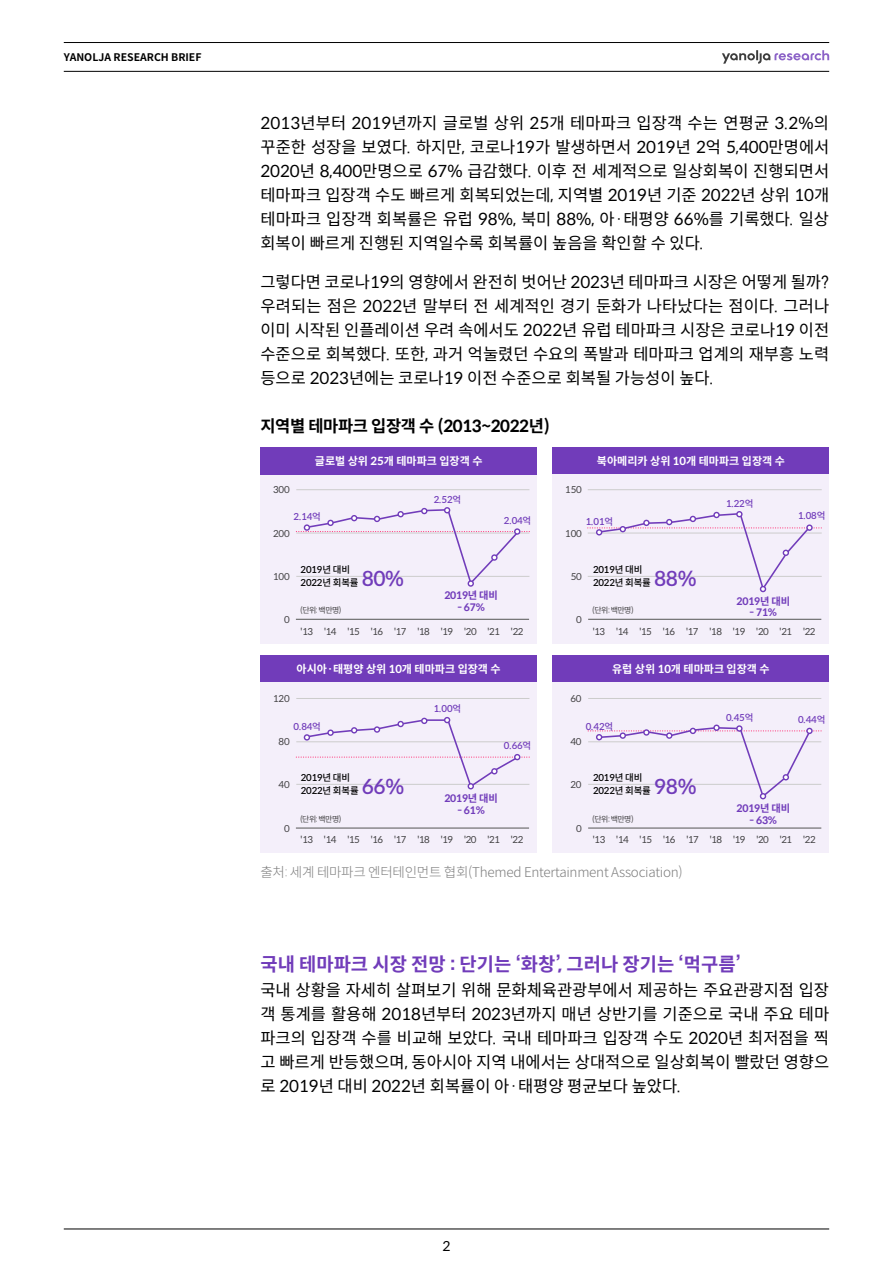
<style>
.page{position:relative;width:893px;height:1263px;background:#fff}
.page>*{position:absolute;margin:0;border:0;box-sizing:border-box;transform-origin:0 0}
.t1{font:700 18.75px "Spoqa Han Sans Neo";color:#713cba}
.t2{font:16.5px/24px "Spoqa Han Sans Neo";color:#000;text-align:justify}
.t3{font:700 16.5px "Spoqa Han Sans Neo";letter-spacing:-.02em;color:#000}
.t4{font:300 13.5px "Spoqa Han Sans Neo";letter-spacing:-.02em;color:#7d7d7d}
.t5{font:13.5px "Spoqa Han Sans Neo";color:#000}
.t6{font:700 11.1px "Spoqa Han Sans Neo";color:#fff}
.t7{font:700 10.5px "Spoqa Han Sans Neo";color:#000}
.t8{font:700 10.2px "Spoqa Han Sans Neo";letter-spacing:-.02em;color:#713cba}
.t9{font:9.45px "Spoqa Han Sans Neo";letter-spacing:-.06em;color:#414042}
.t10{font:500 9.45px/12.6px "Spoqa Han Sans Neo";letter-spacing:-.02em;color:#000}
.t11{font:500 9.45px "Spoqa Han Sans Neo";letter-spacing:-.02em;color:#713cba}
.t12{font:7.95px "Spoqa Han Sans Neo";letter-spacing:-.06em;color:#414042}
.s1{font-size:20.55px;color:#713cba}
</style>
<div class="page">
<hr style="left:64px;top:1229px;width:765px;height:1px;background:#000">
<hr style="left:64px;top:42px;width:765px;height:1px;background:#000">
<hr style="left:64px;top:71px;width:765px;height:1px;background:#000">
<svg style="left:722px;top:50px;width:107px;height:14px"></svg>
<div style="left:260px;top:655px;width:277px;height:27px;background:#713cba"></div>
<div style="left:553px;top:655px;width:276px;height:27px;background:#713cba"></div>
<div style="left:260px;top:474px;width:277px;height:170px;background:#f4effa"></div>
<div style="left:260px;top:447px;width:277px;height:27px;background:#713cba"></div>
<div style="left:553px;top:447px;width:276px;height:27px;background:#713cba"></div>
<div style="left:553px;top:474px;width:276px;height:170px;background:#f4effa"></div>
<div style="left:260px;top:682px;width:277px;height:170px;background:#f4effa"></div>
<div style="left:553px;top:682px;width:276px;height:170px;background:#f4effa"></div>
<hr style="left:588px;top:489px;width:234px;height:1px;background:#ccc">
<hr style="left:588px;top:619px;width:233px;height:1px;background:#666">
<hr style="left:296px;top:698px;width:233px;height:1px;background:#ccc">
<hr style="left:296px;top:489px;width:233px;height:1px;background:#ccc">
<hr style="left:296px;top:619px;width:233px;height:1px;background:#666">
<hr style="left:296px;top:827px;width:233px;height:2px;background:#666">
<div style="left:736px;top:511px;width:7px;height:6px;border:1px solid #713cba;border-radius:50%"></div>
<svg style="left:588px;top:512px;width:234px;height:80px"></svg>
<div style="left:806px;top:524px;width:7px;height:7px;border:1px solid #713cba;border-radius:50%"></div>
<svg style="left:296px;top:717px;width:233px;height:72px"></svg>
<div style="left:468px;top:580px;width:6px;height:7px;border:1px solid #713cba;border-radius:50%"></div>
<svg style="left:296px;top:507px;width:233px;height:79px"></svg>
<div style="left:514px;top:528px;width:6px;height:7px;border:1px solid #713cba;border-radius:50%"></div>
<hr style="left:588px;top:827px;width:233px;height:2px;background:#666">
<hr style="left:588px;top:698px;width:233px;height:1px;background:#ccc">
<div style="left:713px;top:724px;width:7px;height:7px;border:1px solid #713cba;border-radius:50%"></div>
<svg style="left:588px;top:725px;width:233px;height:74px"></svg>
<div style="left:806px;top:728px;width:7px;height:6px;border:1px solid #713cba;border-radius:50%"></div>
<p class="t7" style="left:64px;top:49px;width:139px">YANOLJA RESEARCH BRIEF</p>
<p class="t2" style="left:260px;top:111px;width:570px">2013년부터 2019년까지 글로벌 상위 25개 테마파크 입장객 수는 연평균 3.2%의 꾸준한 성장을 보였다. 하지만, 코로나19가 발생하면서 2019년 2억 5,400만명에서 2020년 8,400만명으로 67% 급감했다. 이후 전 세계적으로 일상회복이 진행되면서 테마파크 입장객 수도 빠르게 회복되었는데, 지역별 2019년 기준 2022년 상위 10개 테마파크 입장객 회복률은 유럽 98%, 북미 88%, 아·태평양 66%를 기록했다. 일상 회복이 빠르게 진행된 지역일수록 회복률이 높음을 확인할 수 있다.</p>
<p class="t2" style="left:260px;top:270px;width:570px">그렇다면 코로나19의 영향에서 완전히 벗어난 2023년 테마파크 시장은 어떻게 될까? 우려되는 점은 2022년 말부터 전 세계적인 경기 둔화가 나타났다는 점이다. 그러나 이미 시작된 인플레이션 우려 속에서도 2022년 유럽 테마파크 시장은 코로나19 이전 수준으로 회복했다. 또한, 과거 억눌렸던 수요의 폭발과 테마파크 업계의 재부흥 노력 등으로 2023년에는 코로나19 이전 수준으로 회복될 가능성이 높다.</p>
<p class="t3" style="left:260px;top:414px;width:291px">지역별 테마파크 입장객 수 (2013~2022년)</p>
<p class="t9" style="left:273px;top:483px;width:18px">300</p>
<p class="t6" style="left:315px;top:453px;width:169px">글로벌 상위 25개 테마파크 입장객 수</p>
<p class="t6" style="left:597px;top:453px;width:189px">북아메리카 상위 10개 테마파크 입장객 수</p>
<p class="t11" style="left:434px;top:492px;width:29px">2.52억</p>
<p class="t9" style="left:565px;top:483px;width:18px">150</p>
<p class="t11" style="left:726px;top:496px;width:29px">1.22억</p>
<p class="t11" style="left:294px;top:510px;width:29px">2.14억</p>
<p class="t9" style="left:273px;top:526px;width:18px">200</p>
<p class="t11" style="left:504px;top:514px;width:29px">2.04억</p>
<p class="t11" style="left:586px;top:514px;width:29px">1.01억</p>
<p class="t9" style="left:565px;top:527px;width:18px">100</p>
<p class="t11" style="left:798px;top:509px;width:29px">1.08억</p>
<p class="t9" style="left:273px;top:569px;width:18px">100</p>
<p class="t9" style="left:284px;top:613px;width:7px">0</p>
<p class="t10" style="left:301px;top:563px;width:105px">2019년 대비<br>2022년 회복률 <span class="s1">80%</span></p>
<p class="t10" style="left:593px;top:563px;width:105px">2019년 대비<br>2022년 회복률 <span class="s1">88%</span></p>
<p class="t9" style="left:571px;top:570px;width:13px">50</p>
<p class="t8" style="left:444px;top:588px;width:55px">2019년 대비</p>
<p class="t8" style="left:457px;top:600px;width:29px">- 67%</p>
<p class="t12" style="left:300px;top:605px;width:43px">(단위: 백만명)</p>
<p class="t12" style="left:592px;top:605px;width:43px">(단위: 백만명)</p>
<p class="t9" style="left:576px;top:613px;width:7px">0</p>
<p class="t8" style="left:737px;top:593px;width:55px">2019년 대비</p>
<p class="t8" style="left:750px;top:605px;width:29px">- 71%</p>
<p class="t9" style="left:300px;top:624px;width:14px">'13</p>
<p class="t9" style="left:324px;top:624px;width:201px">'14 '15 '16 '17 '18 '19 '20 '21 '22</p>
<p class="t9" style="left:592px;top:624px;width:14px">'13</p>
<p class="t9" style="left:616px;top:624px;width:201px">'14 '15 '16 '17 '18 '19 '20 '21 '22</p>
<p class="t6" style="left:297px;top:661px;width:206px">아시아·태평양 상위 10개 테마파크 입장객 수</p>
<p class="t6" style="left:612px;top:661px;width:159px">유럽 상위 10개 테마파크 입장객 수</p>
<p class="t9" style="left:273px;top:691px;width:18px">120</p>
<p class="t9" style="left:570px;top:691px;width:13px">60</p>
<p class="t11" style="left:294px;top:720px;width:29px">0.84억</p>
<p class="t11" style="left:434px;top:702px;width:29px">1.00억</p>
<p class="t11" style="left:586px;top:719px;width:29px">0.42억</p>
<p class="t11" style="left:726px;top:711px;width:29px">0.45억</p>
<p class="t11" style="left:798px;top:713px;width:29px">0.44억</p>
<p class="t9" style="left:279px;top:735px;width:13px">80</p>
<p class="t11" style="left:504px;top:739px;width:29px">0.66억</p>
<p class="t9" style="left:570px;top:735px;width:13px">40</p>
<p class="t9" style="left:279px;top:778px;width:13px">40</p>
<p class="t9" style="left:284px;top:822px;width:7px">0</p>
<p class="t10" style="left:301px;top:771px;width:105px">2019년 대비<br>2022년 회복률 <span class="s1">66%</span></p>
<p class="t12" style="left:300px;top:814px;width:43px">(단위: 백만명)</p>
<p class="t8" style="left:444px;top:791px;width:55px">2019년 대비</p>
<p class="t8" style="left:457px;top:802px;width:29px">- 61%</p>
<p class="t9" style="left:300px;top:833px;width:14px">'13</p>
<p class="t9" style="left:324px;top:833px;width:201px">'14 '15 '16 '17 '18 '19 '20 '21 '22</p>
<p class="t9" style="left:570px;top:778px;width:13px">20</p>
<p class="t9" style="left:576px;top:822px;width:7px">0</p>
<p class="t10" style="left:593px;top:771px;width:105px">2019년 대비<br>2022년 회복률 <span class="s1">98%</span></p>
<p class="t8" style="left:737px;top:801px;width:55px">2019년 대비</p>
<p class="t8" style="left:750px;top:812px;width:29px">- 63%</p>
<p class="t12" style="left:592px;top:814px;width:43px">(단위: 백만명)</p>
<p class="t9" style="left:593px;top:833px;width:14px">'13</p>
<p class="t9" style="left:616px;top:833px;width:201px">'14 '15 '16 '17 '18 '19 '20 '21 '22</p>
<p class="t4" style="left:260px;top:863px;width:424px">출처: 세계 테마파크 엔터테인먼트 협회(Themed Entertainment Association)</p>
<p class="t1" style="left:260px;top:950px;width:482px">국내 테마파크 시장 전망 : 단기는 ‘화창’, 그러나 장기는 ‘먹구름’</p>
<p class="t2" style="left:260px;top:977px;width:570px">국내 상황을 자세히 살펴보기 위해 문화체육관광부에서 제공하는 주요관광지점 입장 객 통계를 활용해 2018년부터 2023년까지 매년 상반기를 기준으로 국내 주요 테마 파크의 입장객 수를 비교해 보았다. 국내 테마파크 입장객 수도 2020년 최저점을 찍 고 빠르게 반등했으며, 동아시아 지역 내에서는 상대적으로 일상회복이 빨랐던 영향으 로 2019년 대비 2022년 회복률이 아·태평양 평균보다 높았다.</p>
<p class="t5" style="left:442px;top:1236px;width:10px">2</p>
</div>
